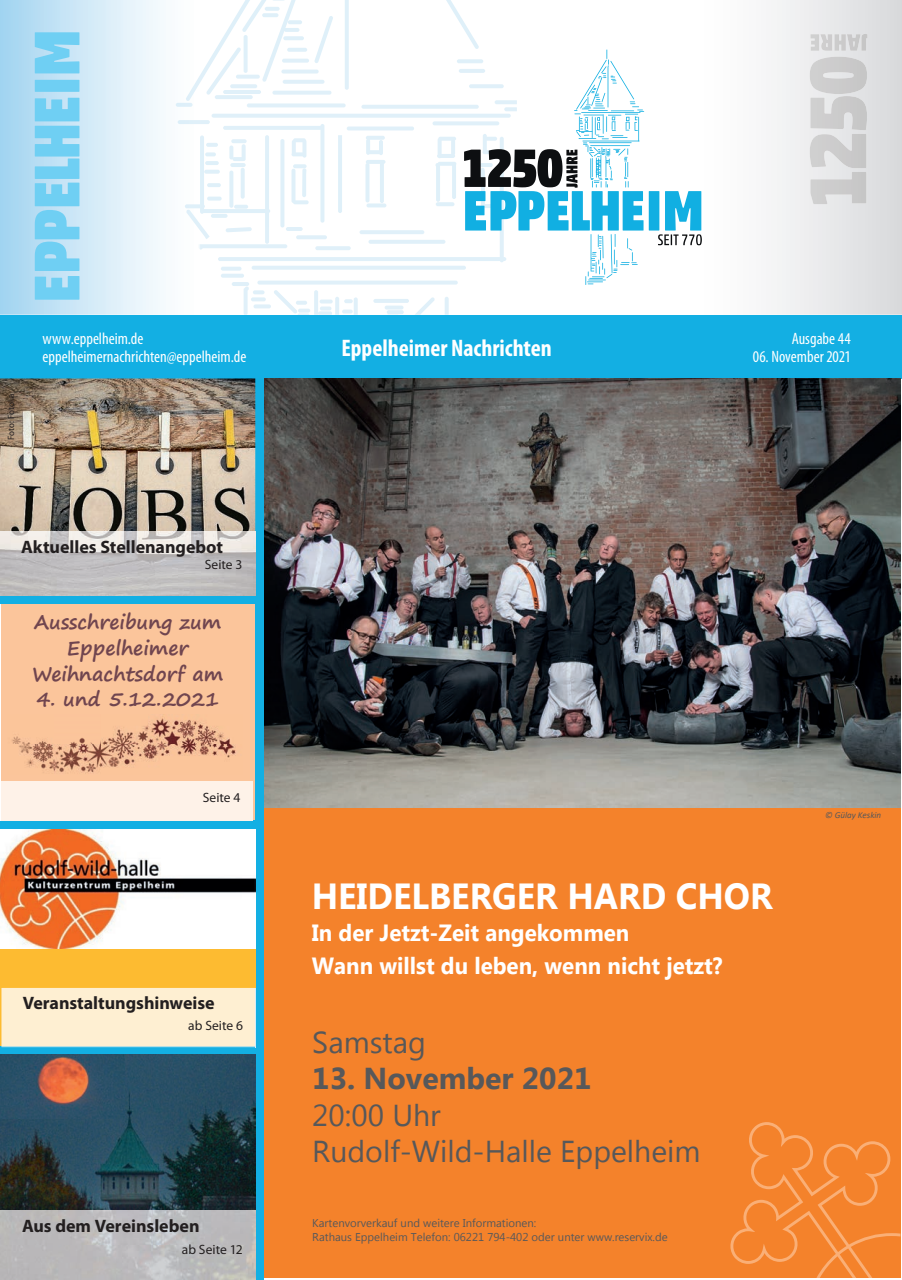
<style>
.page{position:relative;width:902px;height:1280px;background:#fff}
.page>*{position:absolute;margin:0;border:0;box-sizing:border-box;transform-origin:0 0}
.t1{font:700 36.3px "Myanmar Text";color:#fff;scale:.95 1}
.t2{font:30.15px/36.3px "Myanmar Text";color:#57585a}
.t3{font:700 30.15px "Myanmar Text";color:#57585a}
.t4{font:700 condensed 24px "Myriad Pro";color:#fff}
.t5{font:700 23.4px/32.5px "Myanmar Text";color:#fff;scale:.95 1}
.t6{font:700 19.5px/25.8px "Segoe Print";color:#70454f;text-align:center}
.t7{font:700 18px "Myriad Pro";letter-spacing:-.005em;color:#231f20}
.t8{font:condensed 16.5px/18.3px "Myriad Pro";color:#fff}
.t9{font:13.5px "Myriad Pro";letter-spacing:.005em;color:#231f20}
.t10{font:11.4px/13.6px "Myanmar Text";color:#57585a}
.t11{font:9.15px "Myriad Pro";color:#231f20}
.t12{font:italic 9px "Calibri";color:#57585a}
</style>
<div class="page">
<svg style="left:0;top:0;width:193px;height:315px"></svg>
<img style="left:185px;top:137px;width:14px;height:75px">
<img style="left:186px;top:210px;width:13px;height:20px">
<img style="left:178px;top:120px;width:21px;height:4px">
<img style="left:176px;top:103px;width:16px;height:4px;border-radius:2px">
<img style="left:186px;top:75px;width:13px;height:26px">
<img style="left:697px;top:0;width:204px;height:315px">
<img style="left:810px;top:172px;width:56px;height:32px">
<img style="left:809px;top:134px;width:57px;height:34px">
<img style="left:810px;top:96px;width:57px;height:34px">
<img style="left:809px;top:57px;width:58px;height:37px">
<img style="left:834px;top:34px;width:33px;height:17px">
<img style="left:810px;top:34px;width:22px;height:17px">
<svg style="left:35px;top:98px;width:44px;height:202px;background:#86d4f3"></svg>
<div style="left:35px;top:80px;width:44px;height:12px;background:#6fcff3"></div>
<svg style="left:35px;top:32px;width:44px;height:41px;background:#80d3f3"></svg>
<div style="left:648px;top:191px;width:11px;height:40px;background:#11afe2"></div>
<svg style="left:199px;top:0;width:445px;height:315px"></svg>
<svg style="left:658px;top:191px;width:43px;height:54px"></svg>
<div style="left:0;top:315px;width:901px;height:63px;background:#13afe3"></div>
<div style="left:1px;top:604px;width:254px;height:217px;background:#fbc59b"></div>
<div style="left:0;top:595px;width:255px;height:9px;background:#13afe3"></div>
<div style="left:0;top:821px;width:255px;height:8px;background:#13afe3"></div>
<svg style="left:0;top:1046px;width:255px;height:8px;background:#17b0e3"></svg>
<div style="left:255px;top:378px;width:9px;height:902px;background:#13afe3"></div>
<img style="left:0;top:378px;width:255px;height:154px">
<img style="left:0;top:532px;width:255px;height:63px">
<div style="left:0;top:829px;width:255px;height:217px;background:#fdbb31"></div>
<img style="left:0;top:829px;width:255px;height:119px">
<div style="left:1px;top:988px;width:255px;height:59px;background:#feefd2"></div>
<img style="left:1px;top:1054px;width:254px;height:226px">
<hr style="left:255px;top:1211px;width:1px;height:69px;background:#d5ebf8">
<hr style="left:1px;top:1211px;width:1px;height:69px;background:#fff">
<img style="left:1px;top:1054px;width:123px;height:64px">
<img style="left:12px;top:718px;width:224px;height:56px">
<div style="left:1px;top:781px;width:252px;height:40px;background:#fef2e8"></div>
<div style="left:264px;top:807px;width:636px;height:471px;background:#f4822b"></div>
<svg style="left:730px;top:1122px;width:170px;height:156px"></svg>
<img style="left:264px;top:378px;width:636px;height:429px">
<p class="t11" style="left:6px;top:440px;width:48px;rotate:-90deg">Foto: Fotolia</p>
<h3 class="t8" style="left:43px;top:329px;width:205px">www.eppelheim.de eppelheimernachrichten@eppelheim.de</h3>
<h3 class="t4" style="left:341px;top:333px;width:212px">Eppelheimer Nachrichten</h3>
<h3 class="t8" style="left:791px;top:329px;width:61px">Ausgabe 44</h3>
<h3 class="t8" style="left:752px;top:347px;width:100px">06. November 2021</h3>
<h3 class="t7" style="left:21px;top:535px;width:203px">Aktuelles Stellenangebot</h3>
<p class="t9" style="left:205px;top:556px;width:39px">Seite 3</p>
<h3 class="t6" style="left:32px;top:608px;width:193px">Ausschreibung zum<br>Eppelheimer<br>Weihnachtsdorf am</h3>
<h3 class="t6" style="left:36px;top:686px;width:184px">4. und 5.12.2021</h3>
<p class="t9" style="left:203px;top:789px;width:39px">Seite 4</p>
<h3 class="t7" style="left:23px;top:991px;width:193px">Veranstaltungshinweise</h3>
<p class="t9" style="left:188px;top:1017px;width:56px">ab Seite 6</p>
<h3 class="t7" style="left:22px;top:1214px;width:179px">Aus dem Vereinsleben</h3>
<p class="t9" style="left:182px;top:1241px;width:62px">ab Seite 12</p>
<h1 class="t1" style="left:312px;top:875px;width:486px">HEIDELBERGER HARD CHOR</h1>
<h3 class="t5" style="left:312px;top:917px;width:434px">In der Jetzt-Zeit angekommen<br>Wann willst du leben, wenn nicht jetzt?</h3>
<h2 class="t2" style="left:312px;top:1024px;width:115px">Samstag</h2>
<h2 class="t3" style="left:312px;top:1061px;width:280px">13. November 2021</h2>
<h2 class="t2" style="left:312px;top:1097px;width:390px">20:00 Uhr<br>Rudolf-Wild-Halle Eppelheim</h2>
<p class="t10" style="left:312px;top:1217px;width:357px">Kartenvorverkauf und weitere Informationen:<br>Rathaus Eppelheim Telefon: 06221 794-402 oder unter www.reservix.de</p>
<p class="t12" style="left:825px;top:809px;width:58px">© Gülay Keskin</p>
</div>
